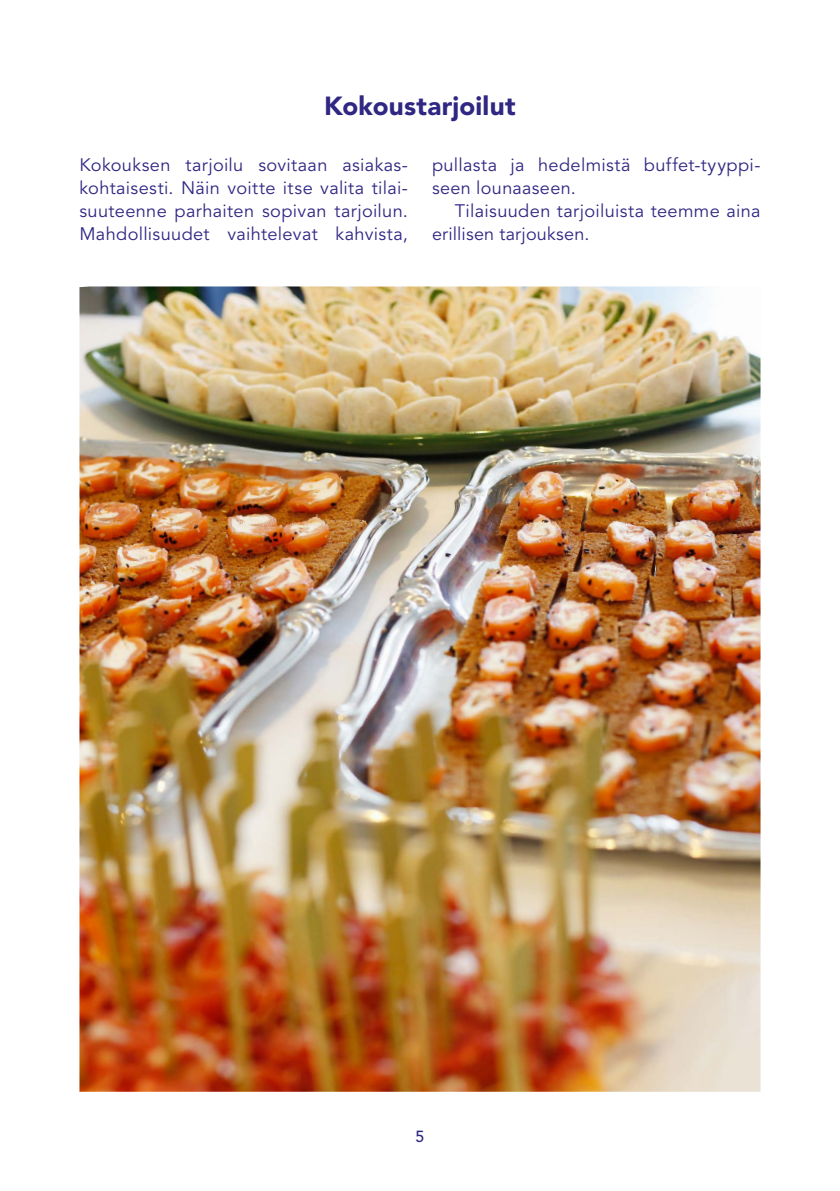
<style>
.page{position:relative;width:840px;height:1191px;background:#fff}
.page>*{position:absolute;margin:0;border:0;box-sizing:border-box;transform-origin:0 0}
.t1{font:900 26px "Avenir LT Pro";letter-spacing:.01em;color:#302783}
.t2{font:18px/23px "Avenir LT Pro";letter-spacing:.015em;color:#302783}
.t3{font:500 16px "Avenir LT Pro";color:#302783}
</style>
<div class="page">
<img style="left:79px;top:286px;width:681px;height:805px">
<h1 class="t1" style="left:324px;top:91px;width:193px">Kokoustarjoilut</h1>
<p class="t2" style="left:79px;top:154px;width:330px;text-align:justify">Kokouksen tarjoilu sovitaan asiakas&shy;kohtaisesti. Näin voitte itse valita tilai&shy;suuteenne parhaiten sopivan tarjoilun.<br>Mahdollisuudet vaihtelevat kahvista,</p>
<p class="t2" style="left:432px;top:154px;width:330px">pullasta ja hedelmistä buffet-tyyppi&shy;seen lounaaseen.</p>
<p class="t2" style="left:432px;top:200px;width:330px;text-indent:23px">Tilaisuuden tarjoiluista teemme aina erillisen tarjouksen.</p>
<p class="t3" style="left:415px;top:1127px;width:10px">5</p>
</div>
